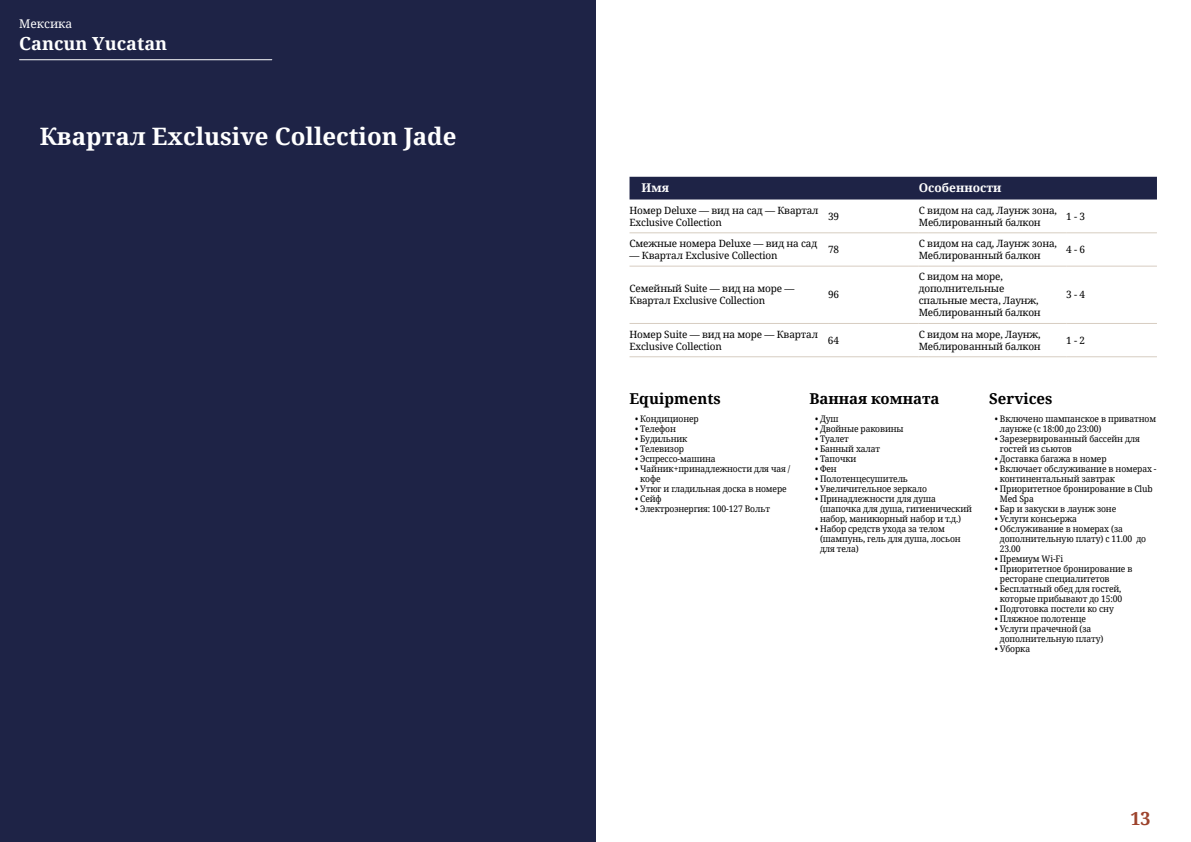
<style>
.page{position:relative;width:1191px;height:842px;background:#fff}
.page>*{position:absolute;margin:0;border:0;box-sizing:border-box;transform-origin:0 0}
.t1{font:700 24px "Noto Serif";color:#fff}
.t2{font:700 18px "Noto Serif";color:#fff}
.t3{font:700 18px "Noto Serif";color:#9d432c}
.t4{font:700 15px "Noto Serif";color:#000}
.t5{font:700 12px "Noto Serif";color:#fff}
.t6{font:12px "Noto Serif";color:#fff}
.t7{font:10px/12px "Noto Serif";letter-spacing:-.015em;color:#000}
.t8{font:9px/10px "Noto Serif";letter-spacing:-.015em;color:#000;scale:.95 1}
</style>
<div class="page">
<div style="left:0;top:0;width:595px;height:842px;background:#1e2346"></div>
<hr style="left:20px;top:59px;width:252px;height:1px;background:#fff">
<div style="left:629px;top:177px;width:528px;height:22px;background:#1e2346"></div>
<hr style="left:629px;top:232px;width:199px;height:1px;background:#d7cdc1">
<hr style="left:828px;top:232px;width:90px;height:1px;background:#d7cdc1">
<hr style="left:918px;top:232px;width:148px;height:1px;background:#d7cdc1">
<hr style="left:1066px;top:232px;width:91px;height:1px;background:#d7cdc1">
<hr style="left:629px;top:266px;width:199px;height:1px;background:#d7cdc1">
<hr style="left:828px;top:266px;width:90px;height:1px;background:#d7cdc1">
<hr style="left:918px;top:266px;width:148px;height:1px;background:#d7cdc1">
<hr style="left:1066px;top:266px;width:91px;height:1px;background:#d7cdc1">
<hr style="left:629px;top:323px;width:199px;height:1px;background:#d7cdc1">
<hr style="left:828px;top:323px;width:90px;height:1px;background:#d7cdc1">
<hr style="left:918px;top:323px;width:148px;height:1px;background:#d7cdc1">
<hr style="left:1066px;top:323px;width:91px;height:1px;background:#d7cdc1">
<hr style="left:629px;top:356px;width:199px;height:1px;background:#d7cdc1">
<hr style="left:828px;top:356px;width:90px;height:1px;background:#d7cdc1">
<hr style="left:918px;top:356px;width:148px;height:1px;background:#d7cdc1">
<hr style="left:1066px;top:356px;width:91px;height:1px;background:#d7cdc1">
<h3 class="t6" style="left:19px;top:16px;width:55px">Мексика</h3>
<h2 class="t2" style="left:19px;top:31px;width:149px">Cancun Yucatan</h2>
<h1 class="t1" style="left:40px;top:120px;width:418px">Квартал Exclusive Collection Jade</h1>
<h3 class="t5" style="left:641px;top:180px;width:29px">Имя</h3>
<h3 class="t5" style="left:918px;top:180px;width:84px">Особенности</h3>
<p class="t7" style="left:629px;top:204px;width:190px">Номер Deluxe — вид на сад — Квартал<br>Exclusive Collection</p>
<p class="t7" style="left:828px;top:210px;width:13px">39</p>
<p class="t7" style="left:918px;top:204px;width:140px">С видом на сад, Лаунж зона,<br>Меблированный балкон</p>
<p class="t7" style="left:1066px;top:210px;width:20px">1 - 3</p>
<p class="t7" style="left:629px;top:237px;width:189px">Смежные номера Deluxe — вид на сад</p>
<p class="t7" style="left:629px;top:249px;width:150px">— Квартал Exclusive Collection</p>
<p class="t7" style="left:828px;top:243px;width:13px">78</p>
<p class="t7" style="left:918px;top:237px;width:140px">С видом на сад, Лаунж зона,<br>Меблированный балкон</p>
<p class="t7" style="left:1066px;top:243px;width:20px">4 - 6</p>
<p class="t7" style="left:629px;top:282px;width:166px">Семейный Suite — вид на море —<br>Квартал Exclusive Collection</p>
<p class="t7" style="left:828px;top:288px;width:13px">96</p>
<p class="t7" style="left:918px;top:270px;width:124px">С видом на море, дополнительные спальные места, Лаунж,<br>Меблированный балкон</p>
<p class="t7" style="left:1066px;top:288px;width:20px">3 - 4</p>
<p class="t7" style="left:629px;top:328px;width:190px">Номер Suite — вид на море — Квартал<br>Exclusive Collection</p>
<p class="t7" style="left:828px;top:334px;width:13px">64</p>
<p class="t7" style="left:918px;top:328px;width:124px">С видом на море, Лаунж,<br>Меблированный балкон</p>
<p class="t7" style="left:1066px;top:334px;width:20px">1 - 2</p>
<h3 class="t4" style="left:629px;top:388px;width:93px">Equipments</h3>
<p class="t8" style="left:635px;top:413px;width:68px">• Кондиционер</p>
<p class="t8" style="left:635px;top:423px;width:44px">• Телефон</p>
<p class="t8" style="left:635px;top:433px;width:57px">• Будильник</p>
<p class="t8" style="left:635px;top:443px;width:53px">• Телевизор</p>
<p class="t8" style="left:635px;top:453px;width:86px">• Эспрессо-машина</p>
<p class="t8" style="left:640px;top:463px;width:159px;text-indent:-5px">• Чайник+принадлежности для чая / кофе</p>
<p class="t8" style="left:635px;top:483px;width:161px">• Утюг и гладильная доска в номере</p>
<p class="t8" style="left:635px;top:493px;width:29px">• Сейф</p>
<p class="t8" style="left:635px;top:503px;width:143px">• Электроэнергия: 100-127 Вольт</p>
<h3 class="t4" style="left:989px;top:388px;width:65px">Services</h3>
<p class="t8" style="left:1000px;top:413px;width:166px;text-indent:-5px">• Включено шампанское в приватном лаунже (с 18:00 до 23:00)</p>
<p class="t8" style="left:1000px;top:433px;width:149px;text-indent:-5px">• Зарезервированный бассейн для гостей из сьютов</p>
<p class="t8" style="left:994px;top:453px;width:119px">• Доставка багажа в номер</p>
<p class="t8" style="left:1000px;top:463px;width:166px;text-indent:-5px">• Включает обслуживание в номерах - континентальный завтрак</p>
<p class="t8" style="left:1000px;top:483px;width:162px;text-indent:-5px">• Приоритетное бронирование в Club<br>Med Spa</p>
<p class="t8" style="left:994px;top:503px;width:129px">• Бар и закуски в лаунж зоне</p>
<p class="t8" style="left:994px;top:513px;width:88px">• Услуги консьержа</p>
<p class="t8" style="left:1000px;top:523px;width:155px;text-indent:-5px">• Обслуживание в номерах (за дополнительную плату) с 11.00 до<br>23.00</p>
<p class="t8" style="left:994px;top:553px;width:73px">• Премиум Wi-Fi</p>
<p class="t8" style="left:1000px;top:563px;width:141px;text-indent:-5px">• Приоритетное бронирование в ресторане специалитетов</p>
<p class="t8" style="left:994px;top:583px;width:135px;text-align:center">• Бесплатный обед для гостей, которые прибывают до 15:00</p>
<p class="t8" style="left:994px;top:603px;width:127px">• Подготовка постели ко сну</p>
<p class="t8" style="left:994px;top:613px;width:98px">• Пляжное полотенце</p>
<p class="t8" style="left:1000px;top:623px;width:110px;text-indent:-5px">• Услуги прачечной (за дополнительную плату)</p>
<p class="t8" style="left:994px;top:643px;width:39px">• Уборка</p>
<h3 class="t4" style="left:809px;top:388px;width:132px">Ванная комната</h3>
<p class="t8" style="left:815px;top:413px;width:26px">• Душ</p>
<p class="t8" style="left:815px;top:423px;width:95px">• Двойные раковины</p>
<p class="t8" style="left:815px;top:433px;width:37px">• Туалет</p>
<p class="t8" style="left:815px;top:443px;width:70px">• Банный халат</p>
<p class="t8" style="left:815px;top:453px;width:45px">• Тапочки</p>
<p class="t8" style="left:815px;top:463px;width:24px">• Фен</p>
<p class="t8" style="left:815px;top:473px;width:99px">• Полотенцесушитель</p>
<p class="t8" style="left:815px;top:483px;width:119px">• Увеличительное зеркало</p>
<p class="t8" style="left:820px;top:493px;width:161px;text-indent:-5px">• Принадлежности для душа (шапочка для душа, гигиенический набор, маникюрный набор и т.д.)</p>
<p class="t8" style="left:820px;top:523px;width:149px;text-indent:-5px">• Набор средств ухода за телом (шампунь, гель для душа, лосьон для тела)</p>
<h2 class="t3" style="left:1130px;top:806px;width:22px">13</h2>
</div>
